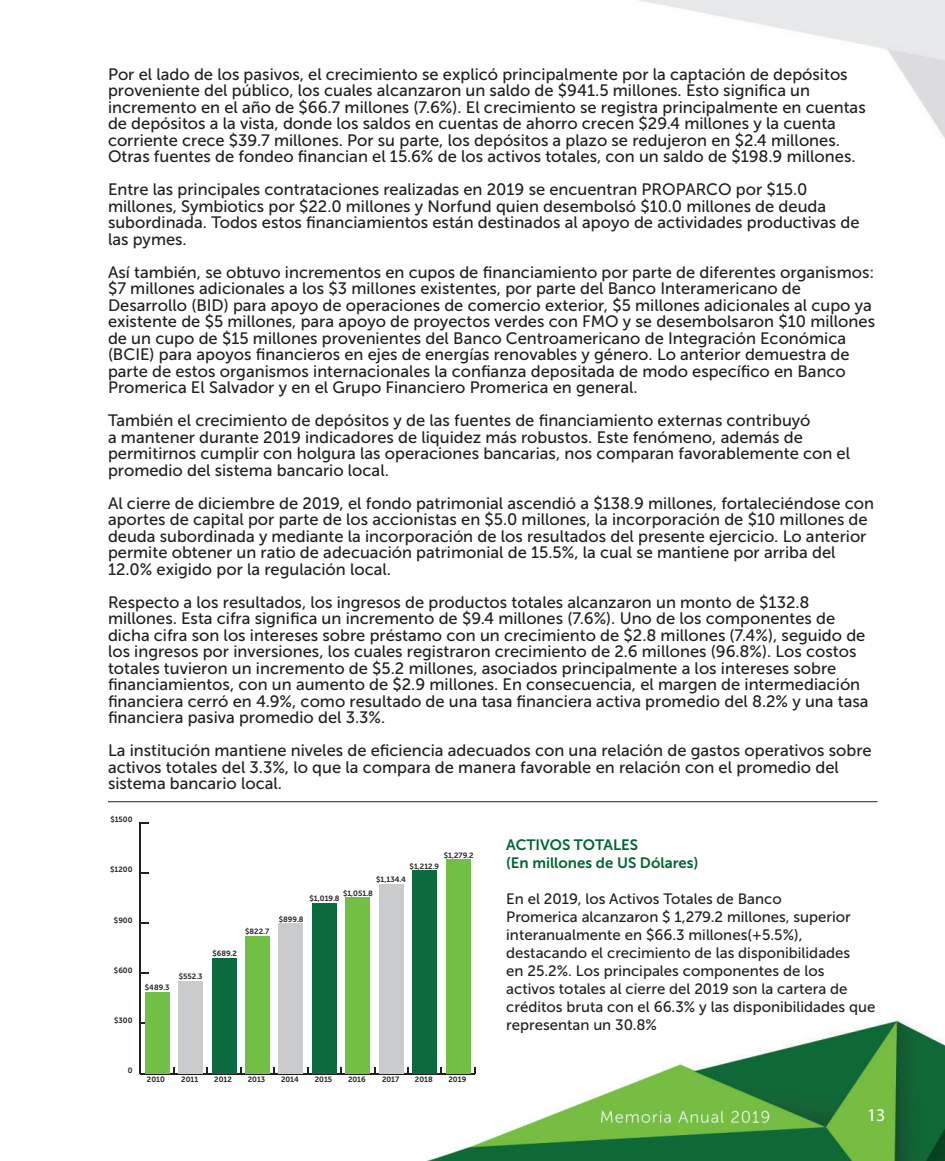
<style>
.page{position:relative;width:945px;height:1161px;background:#fff}
.page>*{position:absolute;margin:0;border:0;box-sizing:border-box;transform-origin:0 0}
.t1{font:18px "Myriad Pro";color:#fff}
.t2{font:16.5px/16.5px "Museo Sans 500";color:#231f20}
.t3{font:15px/18px "Museo Sans 500";color:#231f20}
.t4{font:15px/18px "Museo Sans 700";color:#006535}
.t5{font:7.65px "Museo Sans 700";color:#231f20}
</style>
<div class="page">
<img style="left:108px;top:0;width:837px;height:1161px">
<hr style="left:140px;top:1073px;width:335px;height:1px;background:#231f20">
<svg style="left:474px;top:1067px;width:2px;height:7px"></svg>
<hr style="left:140px;top:823px;width:1px;height:251px;background:#231f20">
<svg style="left:141px;top:1067px;width:4px;height:6px"></svg>
<svg style="left:141px;top:922px;width:8px;height:2px"></svg>
<div style="left:145px;top:992px;width:24px;height:82px;background:#71bf44"></div>
<div style="left:179px;top:981px;width:24px;height:93px;background:#cacbcd"></div>
<div style="left:212px;top:958px;width:24px;height:115px;background:#0b6b3e"></div>
<svg style="left:207px;top:1067px;width:34px;height:7px"></svg>
<div style="left:245px;top:936px;width:25px;height:138px;background:#71bf44"></div>
<div style="left:279px;top:923px;width:24px;height:151px;background:#cacbcd"></div>
<div style="left:312px;top:903px;width:24px;height:170px;background:#0b6b3e"></div>
<svg style="left:307px;top:1067px;width:35px;height:7px"></svg>
<div style="left:346px;top:898px;width:24px;height:176px;background:#71bf44"></div>
<div style="left:379px;top:884px;width:24px;height:190px;background:#cacbcd"></div>
<div style="left:413px;top:871px;width:24px;height:202px;background:#0b6b3e"></div>
<svg style="left:407px;top:1067px;width:35px;height:7px"></svg>
<div style="left:446px;top:860px;width:24px;height:214px;background:#71bf44"></div>
<hr style="left:108px;top:801px;width:770px;height:1px;background:#231f20">
<p class="t2" style="left:108px;top:66px;width:759px">Por el lado de los pasivos, el crecimiento se explicó principalmente por la captación de depósitos proveniente del público, los cuales alcanzaron un saldo de $941.5 millones. Esto significa un incremento en el año de $66.7 millones (7.6%). El crecimiento se registra principalmente en cuentas de depósitos a la vista, donde los saldos en cuentas de ahorro crecen $29.4 millones y la cuenta corriente crece $39.7 millones. Por su parte, los depósitos a plazo se redujeron en $2.4 millones.<br>Otras fuentes de fondeo financian el 15.6% de los activos totales, con un saldo de $198.9 millones.</p>
<p class="t2" style="left:108px;top:181px;width:753px">Entre las principales contrataciones realizadas en 2019 se encuentran PROPARCO por $15.0 millones, Symbiotics por $22.0 millones y Norfund quien desembolsó $10.0 millones de deuda subordinada. Todos estos financiamientos están destinados al apoyo de actividades productivas de las pymes.</p>
<p class="t2" style="left:108px;top:264px;width:769px">Así también, se obtuvo incrementos en cupos de financiamiento por parte de diferentes organismos: $7 millones adicionales a los $3 millones existentes, por parte del Banco Interamericano de Desarrollo (BID) para apoyo de operaciones de comercio exterior, $5 millones adicionales al cupo ya existente de $5 millones, para apoyo de proyectos verdes con FMO y se desembolsaron $10 millones de un cupo de $15 millones provenientes del Banco Centroamericano de Integración Económica (BCIE) para apoyos financieros en ejes de energías renovables y género. Lo anterior demuestra de parte de estos organismos internacionales la confianza depositada de modo específico en Banco Promerica El Salvador y en el Grupo Financiero Promerica en general.</p>
<p class="t2" style="left:108px;top:412px;width:744px">También el crecimiento de depósitos y de las fuentes de financiamiento externas contribuyó<br>a mantener durante 2019 indicadores de liquidez más robustos. Este fenómeno, además de permitirnos cumplir con holgura las operaciones bancarias, nos comparan favorablemente con el promedio del sistema bancario local.</p>
<p class="t2" style="left:108px;top:495px;width:768px">Al cierre de diciembre de 2019, el fondo patrimonial ascendió a $138.9 millones, fortaleciéndose con aportes de capital por parte de los accionistas en $5.0 millones, la incorporación de $10 millones de deuda subordinada y mediante la incorporación de los resultados del presente ejercicio. Lo anterior permite obtener un ratio de adecuación patrimonial de 15.5%, la cual se mantiene por arriba del 12.0% exigido por la regulación local.</p>
<p class="t2" style="left:108px;top:594px;width:762px">Respecto a los resultados, los ingresos de productos totales alcanzaron un monto de $132.8 millones. Esta cifra significa un incremento de $9.4 millones (7.6%). Uno de los componentes de dicha cifra son los intereses sobre préstamo con un crecimiento de $2.8 millones (7.4%), seguido de los ingresos por inversiones, los cuales registraron crecimiento de 2.6 millones (96.8%). Los costos totales tuvieron un incremento de $5.2 millones, asociados principalmente a los intereses sobre financiamientos, con un aumento de $2.9 millones. En consecuencia, el margen de intermediación financiera cerró en 4.9%, como resultado de una tasa financiera activa promedio del 8.2% y una tasa financiera pasiva promedio del 3.3%.</p>
<p class="t2" style="left:108px;top:742px;width:765px">La institución mantiene niveles de eficiencia adecuados con una relación de gastos operativos sobre activos totales del 3.3%, lo que la compara de manera favorable en relación con el promedio del sistema bancario local.</p>
<p class="t5" style="left:110px;top:815px;width:24px">$1500</p>
<p class="t5" style="left:110px;top:865px;width:24px">$1200</p>
<p class="t5" style="left:114px;top:916px;width:20px">$900</p>
<p class="t5" style="left:114px;top:966px;width:20px">$600</p>
<p class="t5" style="left:114px;top:1016px;width:20px">$300</p>
<p class="t5" style="left:145px;top:983px;width:26px">$489.3</p>
<p class="t5" style="left:179px;top:973px;width:25px">$552.3</p>
<p class="t5" style="left:213px;top:949px;width:26px">$689.2</p>
<p class="t5" style="left:245px;top:927px;width:25px">$822.7</p>
<p class="t5" style="left:444px;top:851px;width:31px">$1,279.2</p>
<p class="t5" style="left:410px;top:862px;width:31px">$1,212.9</p>
<p class="t5" style="left:376px;top:875px;width:31px">$1,134.4</p>
<p class="t5" style="left:343px;top:889px;width:31px">$1,051.8</p>
<p class="t5" style="left:310px;top:894px;width:31px">$1,019.8</p>
<p class="t5" style="left:279px;top:915px;width:26px">$899.8</p>
<p class="t5" style="left:128px;top:1066px;width:6px">0</p>
<p class="t5" style="left:147px;top:1076px;width:19px">2010</p>
<p class="t5" style="left:181px;top:1076px;width:19px">2011</p>
<p class="t5" style="left:214px;top:1076px;width:19px">2012</p>
<p class="t5" style="left:248px;top:1076px;width:19px">2013</p>
<p class="t5" style="left:281px;top:1076px;width:19px">2014</p>
<p class="t5" style="left:315px;top:1076px;width:19px">2015</p>
<p class="t5" style="left:348px;top:1076px;width:19px">2016</p>
<p class="t5" style="left:382px;top:1076px;width:19px">2017</p>
<p class="t5" style="left:415px;top:1076px;width:19px">2018</p>
<p class="t5" style="left:449px;top:1076px;width:19px">2019</p>
<p class="t4" style="left:506px;top:836px;width:194px">ACTIVOS TOTALES<br>(En millones de US Dólares)</p>
<p class="t3" style="left:506px;top:890px;width:371px">En el 2019, los Activos Totales de Banco<br>Promerica alcanzaron $ 1,279.2 millones, superior interanualmente en $66.3 millones(+5.5%), destacando el crecimiento de las disponibilidades<br>en 25.2%. Los principales componentes de los activos totales al cierre del 2019 son la cartera de créditos bruta con el 66.3% y las disponibilidades que representan un 30.8%</p>
<p class="t1" style="left:867px;top:1104px;width:20px">13</p>
</div>
